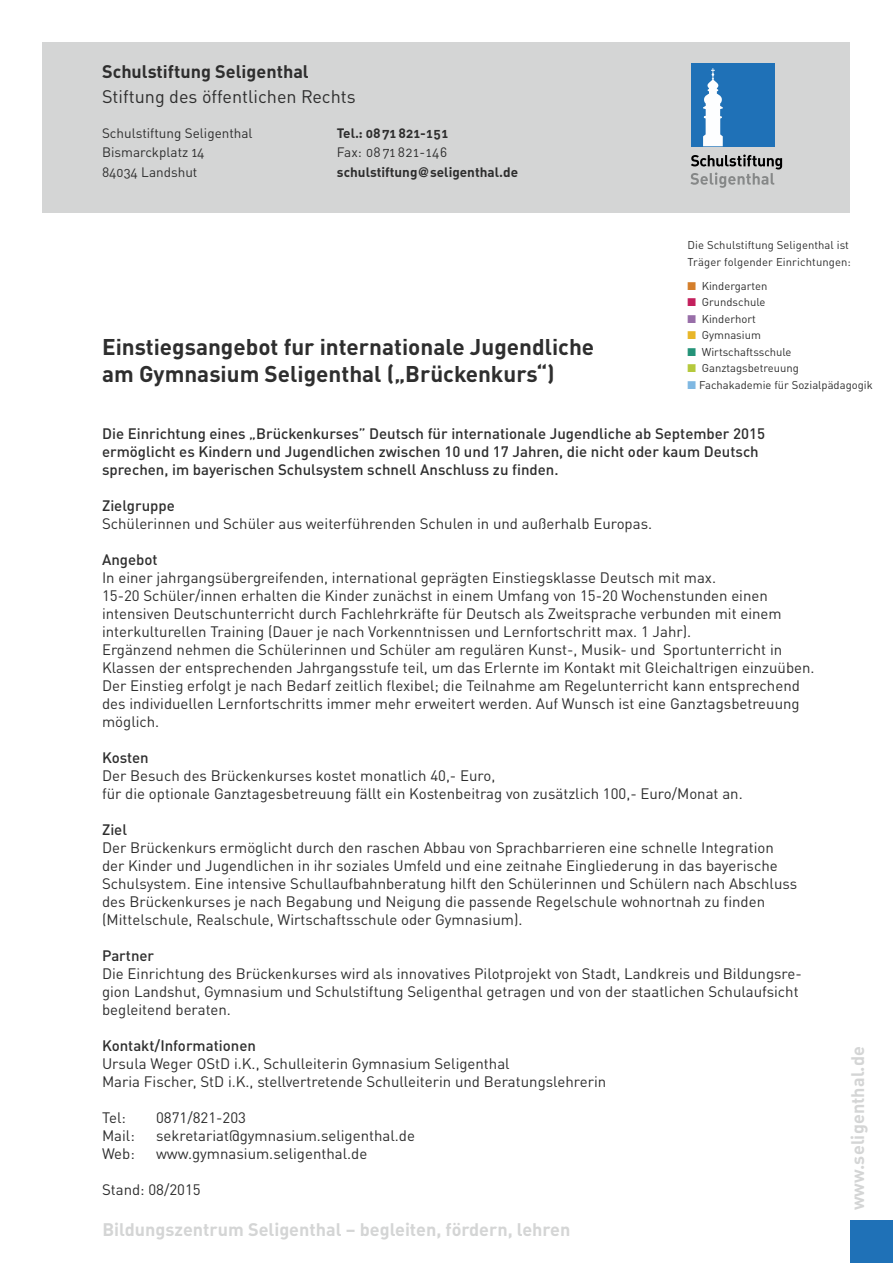
<style>
.page{position:relative;width:893px;height:1263px;background:#fff}
.page>*{position:absolute;margin:0;border:0;box-sizing:border-box;transform-origin:0 0}
.t1{font:700 22.5px/27px "DIN Pro";color:#2e2e2e}
.t2{font:700 18px "CADIN";color:#d4d5d5}
.t3{font:18px "DIN Pro";color:#2e2e2e}
.t4{font:700 18px "DIN Pro";color:#2e2e2e}
.t5{font:15px/18px "DIN Pro";color:#2e2e2e}
.t6{font:500 15px/18px "DIN Pro";color:#2e2e2e}
.t7{font:700 13.5px/19.5px "CADIN Caps";color:#2e2e2e}
.t8{font:13.5px/19.5px "CADIN Caps";color:#2e2e2e}
.t9{font:11.25px/16.5px "CADIN Caps";color:#2e2e2e}
.s1{font-weight:400}
.s2{font-family:"Helvetica Neue"}
.s3{color:#d47e2b}
.s4{color:#c3205d}
.s5{color:#986ea8}
.s6{color:#e8b629}
.s7{color:#249378}
.s8{color:#b5c93c}
.s9{color:#7fb8e2}
</style>
<div class="page">
<div style="left:43px;top:43px;width:807px;height:170px;background:#d4d5d5"></div>
<div style="left:691px;top:63px;width:84px;height:83px;background:#1f71b7"></div>
<svg style="left:703px;top:68px;width:20px;height:78px"></svg>
<svg style="left:690px;top:154px;width:92px;height:34px"></svg>
<div style="left:850px;top:1220px;width:43px;height:43px;background:#1f71b7"></div>
<p class="t4" style="left:102px;top:65px;width:208px">Schulstiftung Seligenthal</p>
<p class="t3" style="left:102px;top:90px;width:255px">Stiftung des öffentlichen Rechts</p>
<p class="t7" style="left:337px;top:125px;width:113px">Tel.: 0871 821-151</p>
<p class="t7" style="left:337px;top:144px;width:183px"><span class="s1">Fax: 0871 821-146 </span>schulstiftung<span class="s2">@</span>seligenthal.de</p>
<p class="t8" style="left:102px;top:125px;width:152px">Schulstiftung Seligenthal<br>Bismarckplatz 14<br>84034 Landshut</p>
<h1 class="t1" style="left:102px;top:336px;width:494px">Einstiegsangebot fur internationale Jugendliche am Gymnasium Seligenthal („Brückenkurs“)</h1>
<p class="t9" style="left:688px;top:238px;width:165px">Die Schulstiftung Seligenthal ist<br>Träger folgender Einrichtungen:</p>
<p class="t9" style="left:688px;top:279px;width:81px"><span class="s3">■</span> Kindergarten</p>
<p class="t9" style="left:688px;top:295px;width:79px"><span class="s4">■</span> Grundschule</p>
<p class="t9" style="left:688px;top:312px;width:70px"><span class="s5">■</span> Kinderhort</p>
<p class="t9" style="left:688px;top:328px;width:75px"><span class="s6">■</span> Gymnasium</p>
<p class="t9" style="left:688px;top:345px;width:105px"><span class="s7">■</span> Wirtschaftsschule</p>
<p class="t9" style="left:688px;top:361px;width:113px"><span class="s8">■</span> Ganztagsbetreuung</p>
<p class="t9" style="left:688px;top:378px;width:187px"><span class="s9">■</span> Fachakademie für Sozialpädagogik</p>
<p class="t6" style="left:102px;top:426px;width:665px">Die Einrichtung eines „Brückenkurses” Deutsch für internationale Jugendliche ab September 2015 ermöglicht es Kindern und Jugendlichen zwischen 10 und 17 Jahren, die nicht oder kaum Deutsch sprechen, im bayerischen Schulsystem schnell Anschluss zu finden.</p>
<p class="t6" style="left:102px;top:498px;width:74px">Zielgruppe</p>
<p class="t5" style="left:102px;top:517px;width:552px">Schülerinnen und Schüler aus weiterführenden Schulen in und außerhalb Europas.</p>
<p class="t6" style="left:102px;top:552px;width:57px">Angebot</p>
<p class="t5" style="left:102px;top:571px;width:714px">In einer jahrgangsübergreifenden, international geprägten Einstiegsklasse Deutsch mit max.<br>15-20 Schüler/innen erhalten die Kinder zunächst in einem Umfang von 15-20 Wochenstunden einen intensiven Deutschunterricht durch Fachlehrkräfte für Deutsch als Zweitsprache verbunden mit einem interkulturellen Training (Dauer je nach Vorkenntnissen und Lernfortschritt max. 1 Jahr).<br>Ergänzend nehmen die Schülerinnen und Schüler am regulären Kunst-, Musik- und Sportunterricht in Klassen der entsprechenden Jahrgangsstufe teil, um das Erlernte im Kontakt mit Gleichaltrigen einzuüben.<br>Der Einstieg erfolgt je nach Bedarf zeitlich flexibel; die Teilnahme am Regelunterricht kann entsprechend des individuellen Lernfortschritts immer mehr erweitert werden. Auf Wunsch ist eine Ganztagsbetreuung möglich.</p>
<p class="t6" style="left:102px;top:750px;width:48px">Kosten</p>
<p class="t5" style="left:102px;top:769px;width:642px">Der Besuch des Brückenkurses kostet monatlich 40,- Euro,<br>für die optionale Ganztagesbetreuung fällt ein Kostenbeitrag von zusätzlich 100,- Euro/Monat an.</p>
<p class="t6" style="left:102px;top:822px;width:26px">Ziel</p>
<p class="t5" style="left:102px;top:841px;width:697px">Der Brückenkurs ermöglicht durch den raschen Abbau von Sprachbarrieren eine schnelle Integration der Kinder und Jugendlichen in ihr soziales Umfeld und eine zeitnahe Eingliederung in das bayerische Schulsystem. Eine intensive Schullaufbahnberatung hilft den Schülerinnen und Schülern nach Abschluss des Brückenkurses je nach Begabung und Neigung die passende Regelschule wohnortnah zu finden (Mittelschule, Realschule, Wirtschaftsschule oder Gymnasium).</p>
<p class="t6" style="left:102px;top:948px;width:54px">Partner</p>
<p class="t5" style="left:102px;top:967px;width:701px">Die Einrichtung des Brückenkurses wird als innovatives Pilotprojekt von Stadt, Landkreis und Bildungsre&shy;gion Landshut, Gymnasium und Schulstiftung Seligenthal getragen und von der staatlichen Schulaufsicht begleitend beraten.</p>
<p class="t6" style="left:102px;top:1038px;width:155px">Kontakt/Informationen</p>
<p class="t5" style="left:102px;top:1057px;width:506px">Ursula Weger OStD i.K., Schulleiterin Gymnasium Seligenthal<br>Maria Fischer, StD i.K., stellvertretende Schulleiterin und Beratungslehrerin</p>
<p class="t5" style="left:102px;top:1111px;width:25px">Tel:</p>
<p class="t5" style="left:156px;top:1111px;width:92px">0871/821-203</p>
<p class="t5" style="left:102px;top:1129px;width:34px">Mail:</p>
<p class="t5" style="left:156px;top:1129px;width:260px">sekretariat@gymnasium.seligenthal.de</p>
<p class="t5" style="left:102px;top:1147px;width:34px">Web:</p>
<p class="t5" style="left:156px;top:1147px;width:213px">www.gymnasium.seligenthal.de</p>
<p class="t5" style="left:102px;top:1183px;width:100px">Stand: 08/2015</p>
<p class="t2" style="left:102px;top:1223px;width:469px">Bildungszentrum Seligenthal – begleiten, fördern, lehren</p>
<p class="t2" style="left:851px;top:1210px;width:166px;rotate:-90deg">www.seligenthal.de</p>
</div>
